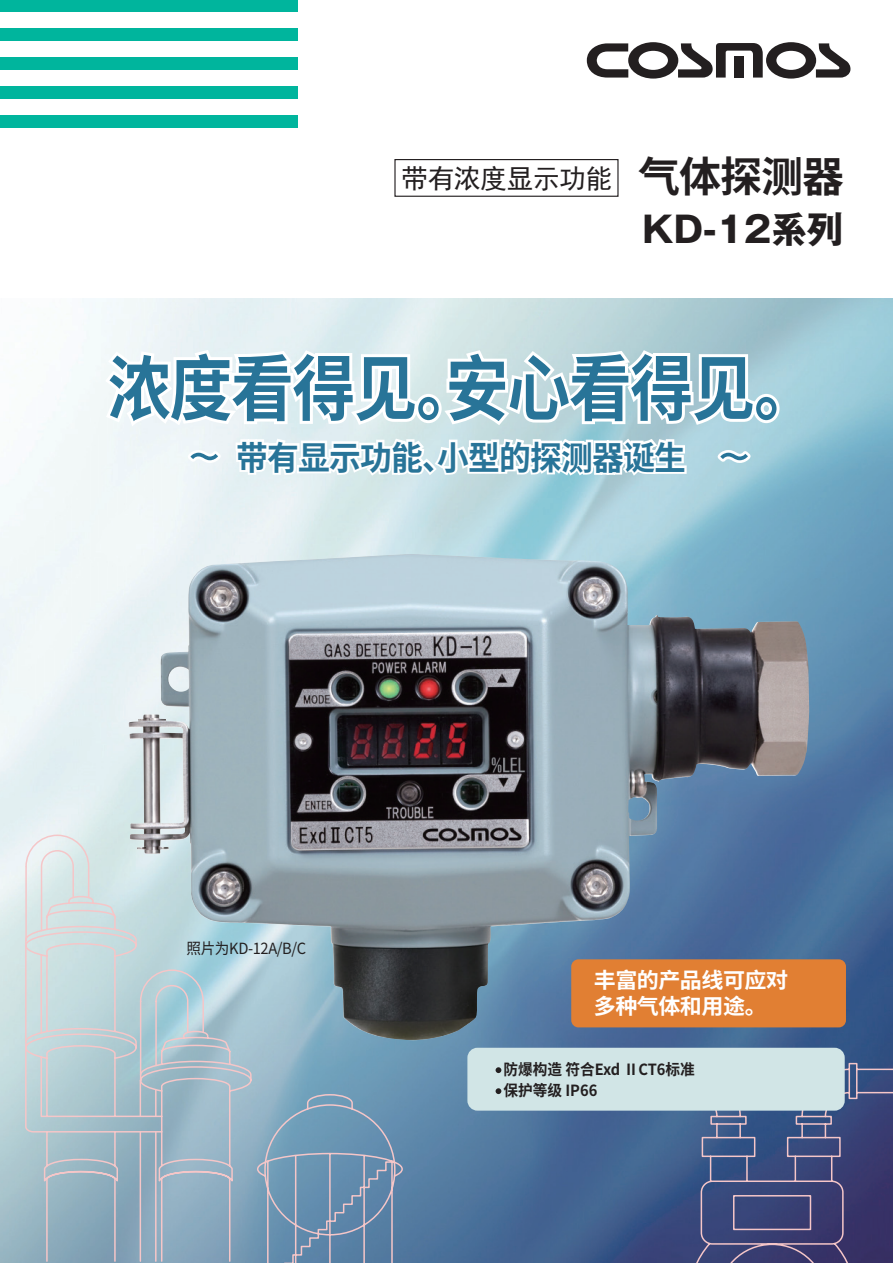
<style>
.page{position:relative;width:893px;height:1263px;background:#fff}
.page>*{position:absolute;margin:0;border:0;box-sizing:border-box;transform-origin:0 0}
.t1{font:700 71.7px "Source Han Sans CN";letter-spacing:-.025em;color:#287498;scale:.88 1}
.t2{font:700 36px "Gothic MB101 Pro";color:#231f20}
.t3{font:700 33.3px "Source Han Sans CN";letter-spacing:-.025em;color:#287498;scale:.95 1}
.t4{font:27px "Sim Hei";letter-spacing:-.025em;color:#231f20}
.t5{font:700 21.45px/25.8px "Source Han Sans CN";letter-spacing:-.025em;color:#fff}
.t6{font:700 15.45px/21px "Source Han Sans CN";color:#231f20;scale:.95 1}
.t7{font:15.45px "Source Han Sans CN";letter-spacing:-.025em;color:#231f20;scale:.95 1}
.s1{font-family:"Source Han Sans CN";font-weight:700;font-size:42px}
</style>
<div class="page">
<img style="left:0;top:298px;width:893px;height:965px">
<svg style="left:24px;top:834px;width:228px;height:428px"></svg>
<svg style="left:24px;top:944px;width:181px;height:318px"></svg>
<svg style="left:256px;top:1093px;width:148px;height:170px"></svg>
<svg style="left:586px;top:1062px;width:307px;height:201px"></svg>
<div style="left:469px;top:1049px;width:374px;height:60px;background:#d1e5e6;border-radius:9px"></div>
<div style="left:467px;top:1048px;width:378px;height:63px;border:3px solid #d1e5e6;border-radius:9px"></div>
<svg style="left:496px;top:1067px;width:5px;height:6px"></svg>
<div style="left:571px;top:959px;width:275px;height:68px;border:3px solid #e17f33;border-radius:6px"></div>
<svg style="left:101px;top:159px;width:681px;height:337px"></svg>
<svg style="left:496px;top:1088px;width:5px;height:6px"></svg>
<div style="left:573px;top:961px;width:271px;height:65px;background:#e17f33;border-radius:6px"></div>
<div style="left:0;top:0;width:298px;height:11px;background:#00b59d"></div>
<div style="left:0;top:28px;width:298px;height:12px;background:#00b59d"></div>
<div style="left:0;top:57px;width:298px;height:13px;background:#00b59d"></div>
<div style="left:0;top:86px;width:298px;height:13px;background:#00b59d"></div>
<div style="left:0;top:115px;width:298px;height:13px;background:#00b59d"></div>
<svg style="left:587px;top:42px;width:264px;height:37px"></svg>
<img style="left:128px;top:554px;width:532px;height:486px">
<h3 class="t4" style="left:401px;top:164px;width:444px">带有浓度显示功能 <span class="s1">气体探测器</span></h3>
<h2 class="t2" style="left:643px;top:199px;width:202px">KD-12系列</h2>
<h1 class="t1" style="left:108px;top:348px;width:808px">浓度看得见。安心看得见。</h1>
<h3 class="t3" style="left:236px;top:439px;width:475px">带有显示功能、小型的探测器诞生</h3>
<p class="t7" style="left:186px;top:940px;width:128px">照片为KD-12A/B/C</p>
<h3 class="t5" style="left:594px;top:968px;width:196px">丰富的产品线可应对多种气体和用途。</h3>
<p class="t6" style="left:503px;top:1059px;width:203px">防爆构造 符合Exd ⅡCT6标准保护等级 IP66</p>
</div>
